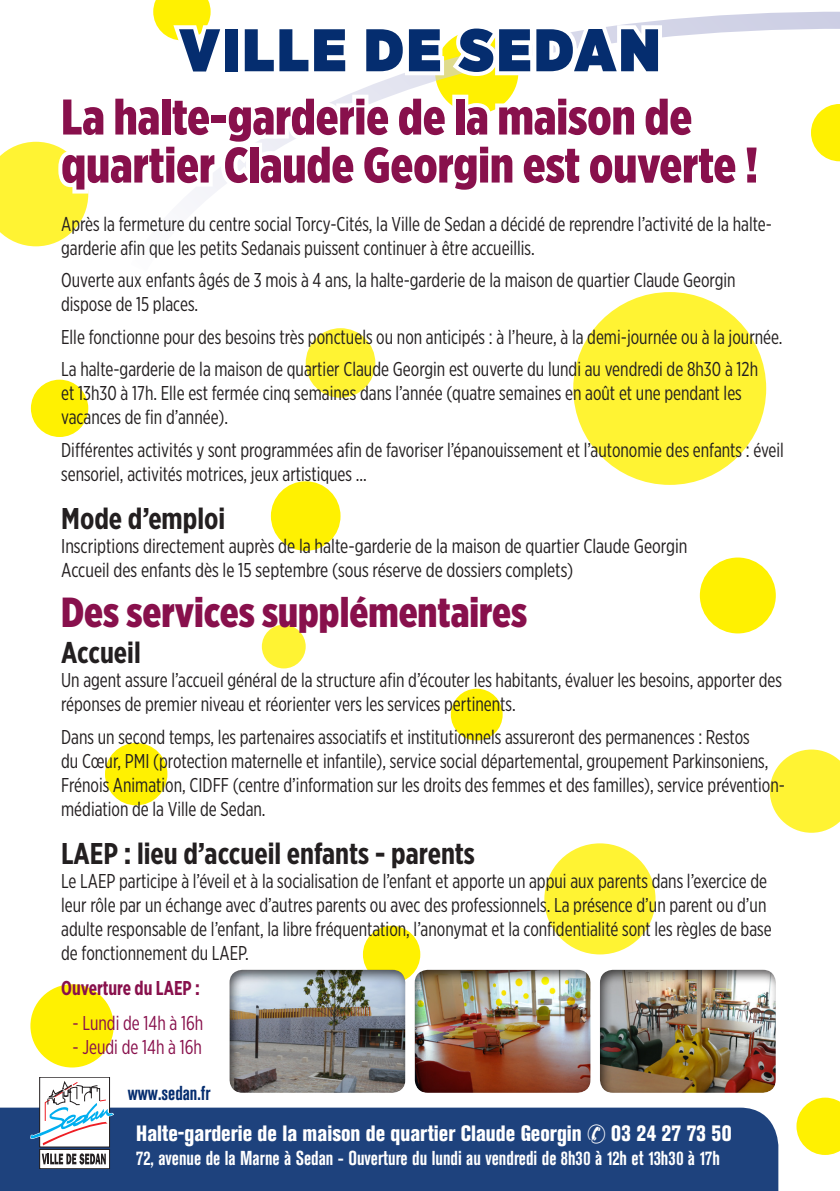
<style>
.page{position:relative;width:840px;height:1191px;background:#fff}
.page>*{position:absolute;margin:0;border:0;box-sizing:border-box;transform-origin:0 0}
.t1{font:900 60px "Gotham Narrow";letter-spacing:.05em;color:#052d6f}
.t2{font:900 50px/48px "Gotham X Narrow";color:#88104c}
.t3{font:900 42px "Gotham X Narrow";color:#88104c}
.t4{font:700 30px "Gotham X Narrow";color:#231f20}
.t5{font:800 condensed 22px "Akzidenz Grotesk BE";color:#fff;scale:.9 1}
.t6{font:20px/24px "Gotham X Narrow";color:#231f20;scale:.94 1}
.t7{font:20px "Gotham X Narrow";color:#231f20;scale:.96 1}
.t8{font:700 condensed 20px "Akzidenz Grotesk BE";color:#fff;scale:.9 1}
.t9{font:20px "Gotham X Narrow";color:#88104c;scale:.94 1}
.t10{font:700 20px "Gotham X Narrow";color:#88104c;scale:.94 1}
.t11{font:700 condensed 20px "Akzidenz Grotesk BE";color:#052d6f;scale:.9 1}
</style>
<div class="page">
<div style="left:0;top:1107px;width:778px;height:84px;background:#1e427d"></div>
<div style="left:40px;top:1149px;width:69px;height:19px;background:linear-gradient(to right,#fff,#fff)"></div>
<svg style="left:30px;top:1081px;width:84px;height:83px"></svg>
<div style="left:305px;top:328px;width:70px;height:70px;background:#fff333;border-radius:50%"></div>
<div style="left:573px;top:292px;width:192px;height:193px;background:#fff333;border-radius:50%"></div>
<div style="left:450px;top:688px;width:52px;height:52px;background:#fff101;border-radius:50%"></div>
<div style="left:699px;top:557px;width:76px;height:76px;background:#fff101;border-radius:50%"></div>
<div style="left:105px;top:743px;width:62px;height:62px;background:#fff101;border-radius:50%"></div>
<div style="left:544px;top:843px;width:111px;height:111px;background:#fff333;border-radius:50%"></div>
<div style="left:363px;top:925px;width:57px;height:58px;background:#fff101;border-radius:50%"></div>
<div style="left:30px;top:984px;width:84px;height:83px;background:#fff101;border-radius:50%"></div>
<div style="left:271px;top:481px;width:69px;height:70px;background:#fff101;border-radius:50%"></div>
<div style="left:262px;top:624px;width:43px;height:44px;background:#fff333;border-radius:50%"></div>
<div style="left:31px;top:380px;width:57px;height:57px;background:#fff101;border-radius:50%"></div>
<svg style="left:796px;top:1097px;width:43px;height:58px"></svg>
<svg style="left:769px;top:749px;width:70px;height:83px"></svg>
<svg style="left:357px;top:11px;width:482px;height:151px"></svg>
<svg style="left:0;top:91px;width:764px;height:155px"></svg>
<div style="left:228px;top:966px;width:178px;height:128px;background:#231f20;opacity:.75"></div>
<div style="left:413px;top:966px;width:178px;height:128px;background:#231f20;opacity:.75"></div>
<div style="left:598px;top:966px;width:178px;height:128px;background:#231f20;opacity:.75"></div>
<svg style="left:153px;top:0;width:58px;height:41px"></svg>
<svg style="left:357px;top:16px;width:308px;height:65px"></svg>
<svg style="left:587px;top:1124px;width:17px;height:19px"></svg>
<p class="t1" style="left:179px;top:9px;width:481px">VILLE DE SEDAN</p>
<p class="t2" style="left:61px;top:92px;width:698px">La halte-garderie de la maison de quartier Claude Georgin est ouverte !</p>
<p class="t6" style="left:61px;top:211px;width:757px">Après la fermeture du centre social Torcy-Cités, la Ville de Sedan a décidé de reprendre l’activité de la halte&shy;garderie afin que les petits Sedanais puissent continuer à être accueillis.</p>
<p class="t6" style="left:61px;top:268px;width:718px">Ouverte aux enfants âgés de 3 mois à 4 ans, la halte-garderie de la maison de quartier Claude Georgin dispose de 15 places.</p>
<p class="t6" style="left:61px;top:324px;width:768px">Elle fonctionne pour des besoins très ponctuels ou non anticipés : à l’heure, à la demi-journée ou à la journée.</p>
<p class="t6" style="left:61px;top:357px;width:742px">La halte-garderie de la maison de quartier Claude Georgin est ouverte du lundi au vendredi de 8h30 à 12h et 13h30 à 17h. Elle est fermée cinq semaines dans l’année (quatre semaines en août et une pendant les vacances de fin d’année).</p>
<p class="t6" style="left:61px;top:437px;width:770px">Différentes activités y sont programmées afin de favoriser l’épanouissement et l’autonomie des enfants : éveil sensoriel, activités motrices, jeux artistiques ...</p>
<p class="t4" style="left:61px;top:499px;width:166px">Mode d’emploi</p>
<p class="t7" style="left:61px;top:534px;width:653px">Inscriptions directement auprès de la halte-garderie de la maison de quartier Claude Georgin</p>
<p class="t7" style="left:61px;top:558px;width:534px">Accueil des enfants dès le 15 septembre (sous réserve de dossiers complets)</p>
<p class="t3" style="left:61px;top:586px;width:467px">Des services supplémentaires</p>
<p class="t4" style="left:61px;top:634px;width:81px">Accueil</p>
<p class="t6" style="left:61px;top:668px;width:768px">Un agent assure l’accueil général de la structure afin d’écouter les habitants, évaluer les besoins, apporter des réponses de premier niveau et réorienter vers les services pertinents.</p>
<p class="t6" style="left:61px;top:724px;width:771px">Dans un second temps, les partenaires associatifs et institutionnels assureront des permanences : Restos<br>du Cœur, PMI (protection maternelle et infantile), service social départemental, groupement Parkinsoniens, Frénois Animation, CIDFF (centre d’information sur les droits des femmes et des familles), service prévention&shy;médiation de la Ville de Sedan.</p>
<p class="t4" style="left:61px;top:834px;width:415px">LAEP : lieu d’accueil enfants - parents</p>
<p class="t6" style="left:61px;top:868px;width:757px">Le LAEP participe à l’éveil et à la socialisation de l’enfant et apporte un appui aux parents dans l’exercice de leur rôle par un échange avec d’autres parents ou avec des professionnels. La présence d’un parent ou d’un adulte responsable de l’enfant, la libre fréquentation, l’anonymat et la confidentialité sont les règles de base de fonctionnement du LAEP.</p>
<p class="t10" style="left:61px;top:975px;width:149px">Ouverture du LAEP :</p>
<p class="t9" style="left:72px;top:1011px;width:141px">- Lundi de 14h à 16h</p>
<p class="t9" style="left:72px;top:1035px;width:139px">- Jeudi de 14h à 16h</p>
<p class="t11" style="left:128px;top:1082px;width:94px">www.sedan.fr</p>
<p class="t5" style="left:136px;top:1120px;width:496px">Halte-garderie de la maison de quartier Claude Georgin</p>
<p class="t5" style="left:611px;top:1120px;width:135px">03 24 27 73 50</p>
<p class="t8" style="left:136px;top:1146px;width:649px">72, avenue de la Marne à Sedan - Ouverture du lundi au vendredi de 8h30 à 12h et 13h30 à 17h</p>
</div>
